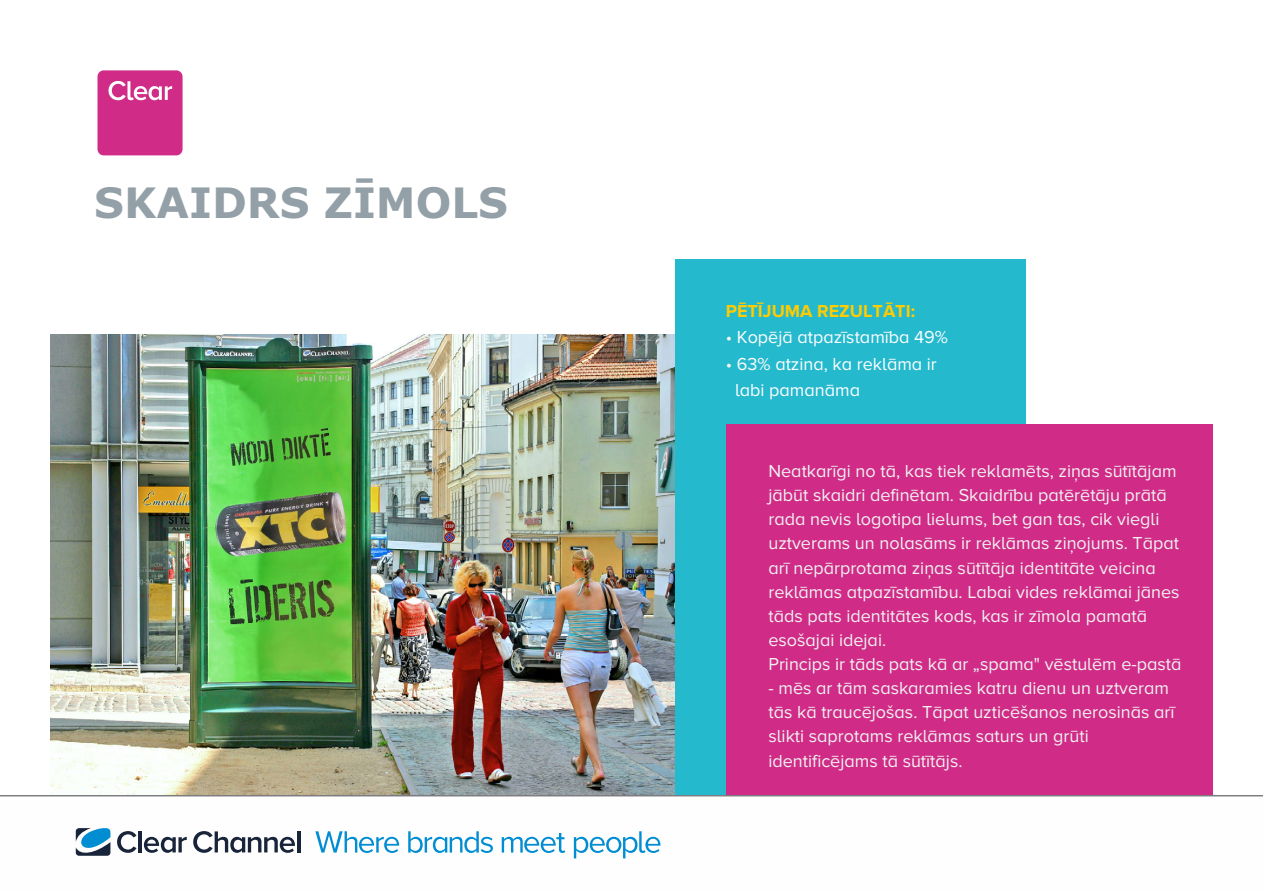
<style>
.page{position:relative;width:1263px;height:893px;background:#fff}
.page>*{position:absolute;margin:0;border:0;box-sizing:border-box;transform-origin:0 0}
.t1{font:700 42px "Verdana";color:#94a0a7}
.t2{font:18px/24.2px "Proxima Alt LV";color:#f1f1f1}
.t3{font:18px/26.2px "Proxima Alt LV";color:#fefefe}
.t4{font:700 18px "Proxima Alt LV";color:#fecc00}
.s1{color:#f5f5f2}
</style>
<div class="page">
<img style="left:51px;top:334px;width:624px;height:461px">
<div style="left:675px;top:259px;width:351px;height:541px;background:#25b9ce"></div>
<div style="left:727px;top:424px;width:486px;height:372px;background:#d02c87"></div>
<div style="left:0;top:796px;width:1263px;height:97px;background:#fefefe"></div>
<hr style="left:0;top:795px;width:1263px;height:1px;background:#414248">
<svg style="left:117px;top:831px;width:20px;height:22px"></svg>
<hr style="left:139px;top:831px;width:3px;height:21px;background:#182439">
<svg style="left:144px;top:837px;width:43px;height:16px"></svg>
<svg style="left:193px;top:831px;width:102px;height:22px"></svg>
<hr style="left:297px;top:831px;width:3px;height:21px;background:#182439">
<svg style="left:75px;top:828px;width:35px;height:28px"></svg>
<svg style="left:315px;top:831px;width:345px;height:27px"></svg>
<svg style="left:97px;top:70px;width:86px;height:85px"></svg>
<h1 class="t1" style="left:94px;top:186px;width:415px">SKAIDRS ZĪMOLS</h1>
<p class="t4" style="left:726px;top:303px;width:191px">PĒTĪJUMA REZULTĀTI:</p>
<p class="t3" style="left:726px;top:325px;width:224px"><span class="s1">•</span> Kopējā atpazīstamība 49%</p>
<p class="t3" style="left:735px;top:351px;width:203px;text-indent:-9px"><span class="s1">•</span> 63% atzina, ka reklāma ir labi pamanāma</p>
<p class="t2" style="left:768px;top:460px;width:415px">Neatkarīgi no tā, kas tiek reklamēts, ziņas sūtītājam jābūt skaidri definētam. Skaidrību patērētāju prātā rada nevis logotipa lielums, bet gan tas, cik viegli uztverams un nolasāms ir reklāmas ziņojums. Tāpat arī nepārprotama ziņas sūtītāja identitāte veicina reklāmas atpazīstamību. Labai vides reklāmai jānes tāds pats identitātes kods, kas ir zīmola pamatā esošajai idejai.<br>Princips ir tāds pats kā ar „spama" vēstulēm e-pastā</p>
<p class="t2" style="left:768px;top:677px;width:407px">- mēs ar tām saskaramies katru dienu un uztveram tās kā traucējošas. Tāpat uzticēšanos nerosinās arī slikti saprotams reklāmas saturs un grūti identificējams tā sūtītājs.</p>
</div>
